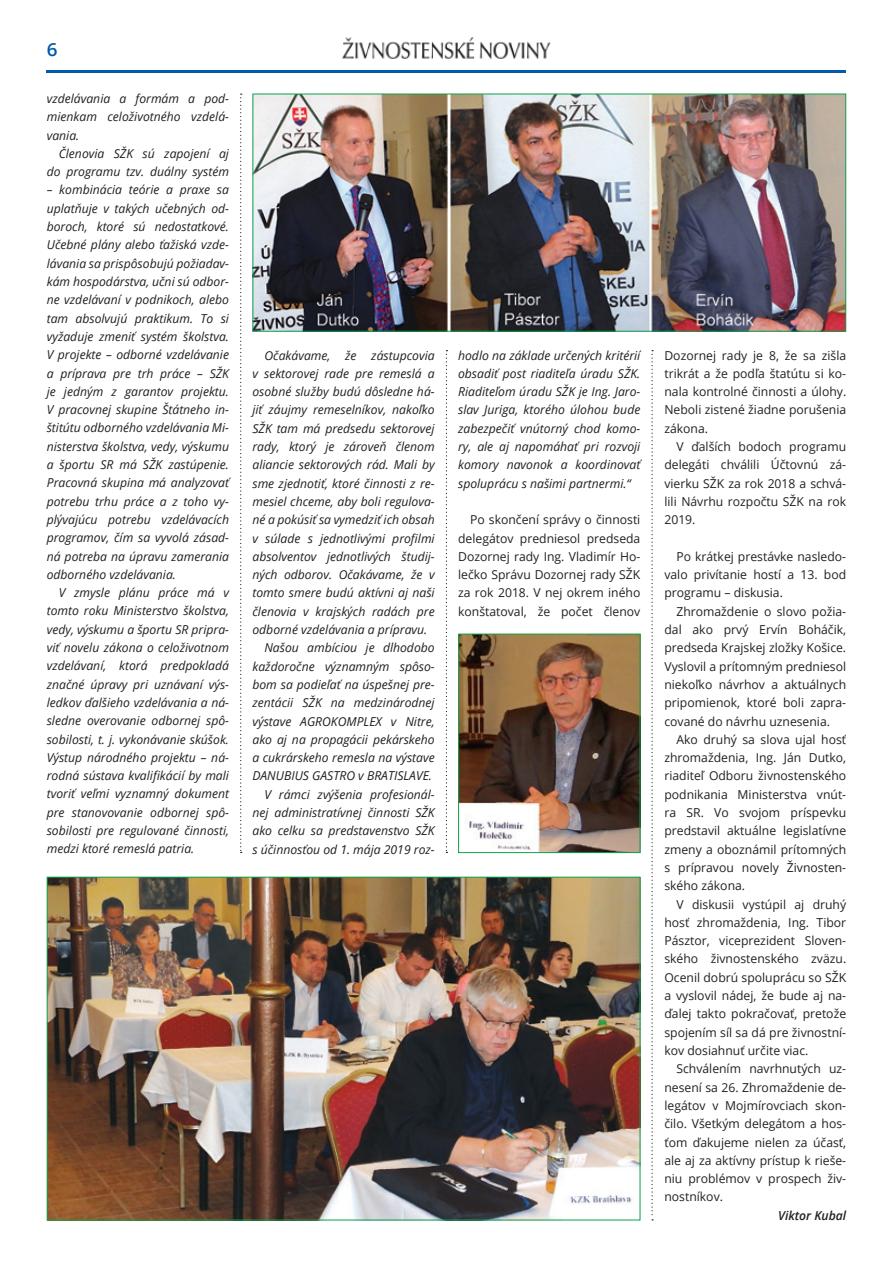
<style>
.page{position:relative;width:893px;height:1263px;background:#fff}
.page>*{position:absolute;margin:0;border:0;box-sizing:border-box;transform-origin:0 0}
.t1{font:600 18px "Open Sans";color:#015aaa;scale:1.05 1}
.t2{font:italic 12.3px/18.3px "Open Sans";color:#231f20;text-align:justify}
.t3{font:12.3px/18.3px "Open Sans";color:#231f20;text-align:justify}
.t4{font:italic 600 12.3px "Open Sans";color:#231f20}
</style>
<div class="page">
<hr style="left:47px;top:70px;width:799px;height:3px;background:#015aaa">
<img style="left:342px;top:37px;width:209px;height:22px">
<img style="left:254px;top:96px;width:590px;height:234px">
<div style="left:252px;top:94px;width:594px;height:238px;border:1px solid #0fa14a"></div>
<img style="left:49px;top:879px;width:589px;height:339px">
<img style="left:460px;top:636px;width:178px;height:215px">
<div style="left:458px;top:634px;width:182px;height:219px;border:1px solid #0fa14a"></div>
<svg style="left:240px;top:94px;width:2px;height:759px"></svg>
<svg style="left:446px;top:350px;width:1px;height:503px"></svg>
<svg style="left:651px;top:350px;width:2px;height:870px"></svg>
<h1 class="t1" style="left:47px;top:37px;width:12px">6</h1>
<p class="t2" style="left:47px;top:89px;width:184px">vzdelávania a formám a pod&shy;mienkam celoživotného vzdelá&shy;vania.</p>
<p class="t2" style="left:47px;top:144px;width:184px;text-align:right">Členovia SŽK sú zapojení aj do programu tzv. duálny systém</p>
<p class="t2" style="left:47px;top:181px;width:184px">– kombinácia teórie a praxe sa uplatňuje v takých učebných od&shy;boroch, ktoré sú nedostatkové.<br>Učebné plány alebo ťažiská vzde&shy;lávania sa prispôsobujú požiadav&shy;kám hospodárstva, učni sú odbor&shy;ne vzdelávaní v podnikoch, alebo tam absolvujú praktikum. To si vyžaduje zmeniť systém školstva.<br>V projekte – odborné vzdelávanie a príprava pre trh práce – SŽK je jedným z garantov projektu.<br>V pracovnej skupine Štátneho in&shy;štitútu odborného vzdelávania Mi&shy;nisterstva školstva, vedy, výskumu a športu SR má SŽK zastúpenie.<br>Pracovná skupina má analyzovať potrebu trhu práce a z toho vy&shy;plývajúcu potrebu vzdelávacích programov, čím sa vyvolá zásad&shy;ná potreba na úpravu zamerania odborného vzdelávania.</p>
<p class="t2" style="left:47px;top:583px;width:184px;text-indent:12px">V zmysle plánu práce má v tomto roku Ministerstvo školstva, vedy, výskumu a športu SR pripra&shy;viť novelu zákona o celoživotnom vzdelávaní, ktorá predpokladá značné úpravy pri uznávaní výs&shy;ledkov ďalšieho vzdelávania a ná&shy;sledne overovanie odbornej spô&shy;sobilosti, t. j. vykonávanie skúšok.<br>Výstup národného projektu – ná&shy;rodná sústava kvalifikácií by mali tvoriť veľmi vyznamný dokument pre stanovovanie odbornej spô&shy;sobilosti pre regulované činnosti, medzi ktoré remeslá patria.</p>
<p class="t2" style="left:264px;top:346px;width:172px">Očakávame, že zástupcovia</p>
<p class="t2" style="left:252px;top:364px;width:184px">v sektorovej rade pre remeslá a</p>
<p class="t2" style="left:252px;top:382px;width:184px">osobné služby budú dôsledne há-</p>
<p class="t2" style="left:252px;top:400px;width:184px">jiť záujmy remeselníkov, nakoľko</p>
<p class="t2" style="left:252px;top:419px;width:184px">SŽK tam má predsedu sektorovej</p>
<p class="t2" style="left:252px;top:437px;width:184px">rady, ktorý je zároveň členom</p>
<p class="t2" style="left:252px;top:455px;width:184px">aliancie sektorových rád. Mali by</p>
<p class="t2" style="left:252px;top:474px;width:184px">sme zjednotiť, ktoré činnosti z re-</p>
<p class="t2" style="left:252px;top:492px;width:184px">mesiel chceme, aby boli regulova-</p>
<p class="t2" style="left:252px;top:510px;width:184px">né a pokúsiť sa vymedziť ich obsah</p>
<p class="t2" style="left:252px;top:529px;width:184px">v súlade s jednotlivými profilmi</p>
<p class="t2" style="left:252px;top:547px;width:184px">absolventov jednotlivých študij-</p>
<p class="t2" style="left:252px;top:565px;width:184px">ných odborov. Očakávame, že v</p>
<p class="t2" style="left:252px;top:583px;width:184px">tomto smere budú aktívni aj naši</p>
<p class="t2" style="left:252px;top:602px;width:184px">členovia v krajských radách pre</p>
<p class="t2" style="left:252px;top:620px;width:176px">odborné vzdelávania a prípravu.</p>
<p class="t2" style="left:264px;top:638px;width:172px">Našou ambíciou je dlhodobo</p>
<p class="t2" style="left:252px;top:657px;width:184px">každoročne významným spôso-</p>
<p class="t2" style="left:252px;top:675px;width:184px">bom sa podieľať na úspešnej pre-</p>
<p class="t2" style="left:252px;top:693px;width:184px">zentácii SŽK na medzinárodnej</p>
<p class="t2" style="left:252px;top:712px;width:184px">výstave AGROKOMPLEX v Nitre,</p>
<p class="t2" style="left:252px;top:730px;width:184px">ako aj na propagácii pekárskeho</p>
<p class="t2" style="left:252px;top:748px;width:184px">a cukrárskeho remesla na výstave</p>
<p class="t2" style="left:252px;top:766px;width:181px">DANUBIUS GASTRO v BRATISLAVE.</p>
<p class="t2" style="left:264px;top:785px;width:172px">V rámci zvýšenia profesionál-</p>
<p class="t2" style="left:252px;top:803px;width:184px">nej administratívnej činnosti SŽK</p>
<p class="t2" style="left:252px;top:821px;width:184px">ako celku sa predstavenstvo SŽK</p>
<p class="t2" style="left:252px;top:840px;width:184px">s účinnosťou od 1. mája 2019 roz-</p>
<p class="t2" style="left:458px;top:346px;width:184px">hodlo na základe určených kritérií obsadiť post riaditeľa úradu SŽK.<br>Riaditeľom úradu SŽK je Ing. Jaro&shy;slav Juriga, ktorého úlohou bude zabezpečiť vnútorný chod komo&shy;ry, ale aj napomáhať pri rozvoji komory navonok a koordinovať spoluprácu s našimi partnermi.“</p>
<p class="t3" style="left:458px;top:510px;width:184px;text-indent:12px">Po skončení správy o činnosti delegátov predniesol predseda Dozornej rady Ing. Vladimír Ho&shy;lečko Správu Dozornej rady SŽK za rok 2018. V nej okrem iného konštatoval, že počet členov</p>
<p class="t3" style="left:664px;top:346px;width:183px">Dozornej rady je 8, že sa zišla trikrát a že podľa štatútu si ko&shy;nala kontrolné činnosti a úlohy.<br>Neboli zistené žiadne porušenia zákona.</p>
<p class="t3" style="left:664px;top:437px;width:183px;text-indent:12px">V ďalších bodoch programu delegáti chválili Ú čtovnú zá&shy;vierku SŽK za rok 2018 a schvá&shy;lili N ávrhu rozpočtu SŽK na rok 2019.</p>
<p class="t3" style="left:664px;top:547px;width:183px;text-indent:12px">Po krátkej prestávke nasledo&shy;valo privítanie hostí a 13. bod programu – diskusia.</p>
<p class="t3" style="left:664px;top:602px;width:183px;text-indent:12px">Zhromaždenie o slovo požia&shy;dal ako prvý Ervín Boháčik, predseda Krajskej zložky Košice.<br>Vyslovil a prítomným predniesol niekoľko návrhov a aktuálnych pripomienok, ktoré boli zapra&shy;cované do návrhu uznesenia.</p>
<p class="t3" style="left:664px;top:730px;width:183px;text-indent:12px">Ako druhý sa slova ujal hosť zhromaždenia, Ing. Ján Dutko, riaditeľ Odboru živnostenského podnikania M inisterstva vnút&shy;ra SR. Vo svojom príspevku predstavil aktuálne legislatívne zmeny a oboznámil prítomných s prípravou novely Živnosten&shy;ského zákona.</p>
<p class="t3" style="left:664px;top:895px;width:183px;text-indent:12px">V diskusii vystúpil aj druhý hosť zhromaždenia, Ing. Tibor Pásztor, viceprezident Sloven&shy;ského živnostenského zväzu.<br>Ocenil dobrú spoluprácu so SŽK a vyslovil nádej, že bude aj na&shy;ďalej takto pokračovať, pretože spojením síl sa dá pre živnostní&shy;kov dosiahnuť určite viac.</p>
<p class="t3" style="left:664px;top:1059px;width:183px;text-indent:12px">Schválením navrhnutých uz&shy;nesení sa 26. Zhromaždenie de&shy;legátov v M ojmírovciach skon&shy;čilo. Všetkým delegátom a hos&shy;ťom ďakujeme nielen za účasť, ale aj za aktívny prístup k rieše&shy;niu problémov v prospech živ&shy;nostníkov.</p>
<p class="t4" style="left:778px;top:1207px;width:70px">Viktor Kubal</p>
</div>
